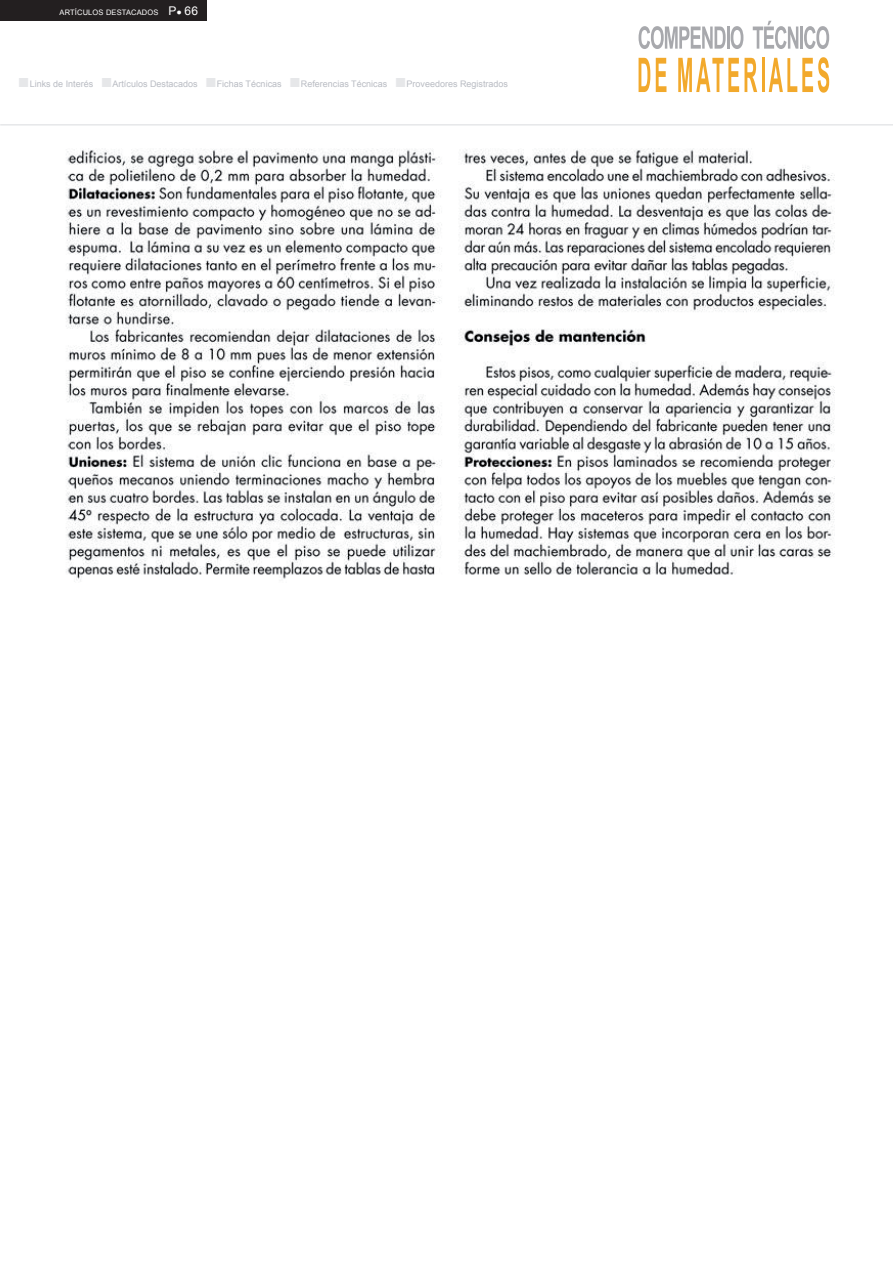
<style>
.page{position:relative;width:893px;height:1263px;background:#fff}
.page>*{position:absolute;margin:0;border:0;box-sizing:border-box;transform-origin:0 0}
.t1{font:12px "Arial";color:#fff}
.t2{font:9px "Arial";color:#b9bcc3}
.t3{font:7.5px "Arial";letter-spacing:.02em;color:#fff}
.s1{font-size:9px}
.s2{font-size:19.5px;color:#e6e7e9}
</style>
<div class="page">
<div style="left:0;top:0;width:206px;height:21px;background:#231f20"></div>
<svg style="left:639px;top:26px;width:104px;height:23px"></svg>
<svg style="left:753px;top:21px;width:45px;height:28px"></svg>
<hr style="left:800px;top:27px;width:3px;height:22px;background:#a8a9ad">
<svg style="left:804px;top:26px;width:25px;height:23px"></svg>
<svg style="left:639px;top:58px;width:11px;height:34px"></svg>
<svg style="left:656px;top:58px;width:10px;height:34px"></svg>
<svg style="left:678px;top:58px;width:79px;height:34px"></svg>
<hr style="left:762px;top:58px;width:2px;height:34px;background:#f2a92c">
<svg style="left:769px;top:57px;width:60px;height:36px"></svg>
<hr style="left:0;top:124px;width:893px;height:2px;background:#e6e7e9">
<img style="left:66px;top:148px;width:769px;height:434px">
<p class="t3" style="left:60px;top:7px;width:7px">ART</p>
<p class="t3" style="left:75px;top:7px;width:48px">ÍCULOS DESTA</p>
<p class="t3" style="left:131px;top:7px;width:12px">CADOS</p>
<h1 class="t1" style="left:169px;top:3px;width:31px">P<span class="s1">●</span> 66</h1>
<p class="t2" style="left:18px;top:78px;width:492px"><span class="s2">■</span>Links de I nterés <span class="s2">■</span>Artículos Destacados <span class="s2">■</span>Fichas Técnicas <span class="s2">■</span>Referencias Técnicas <span class="s2">■</span>Proveedores Registrados</p>
</div>
